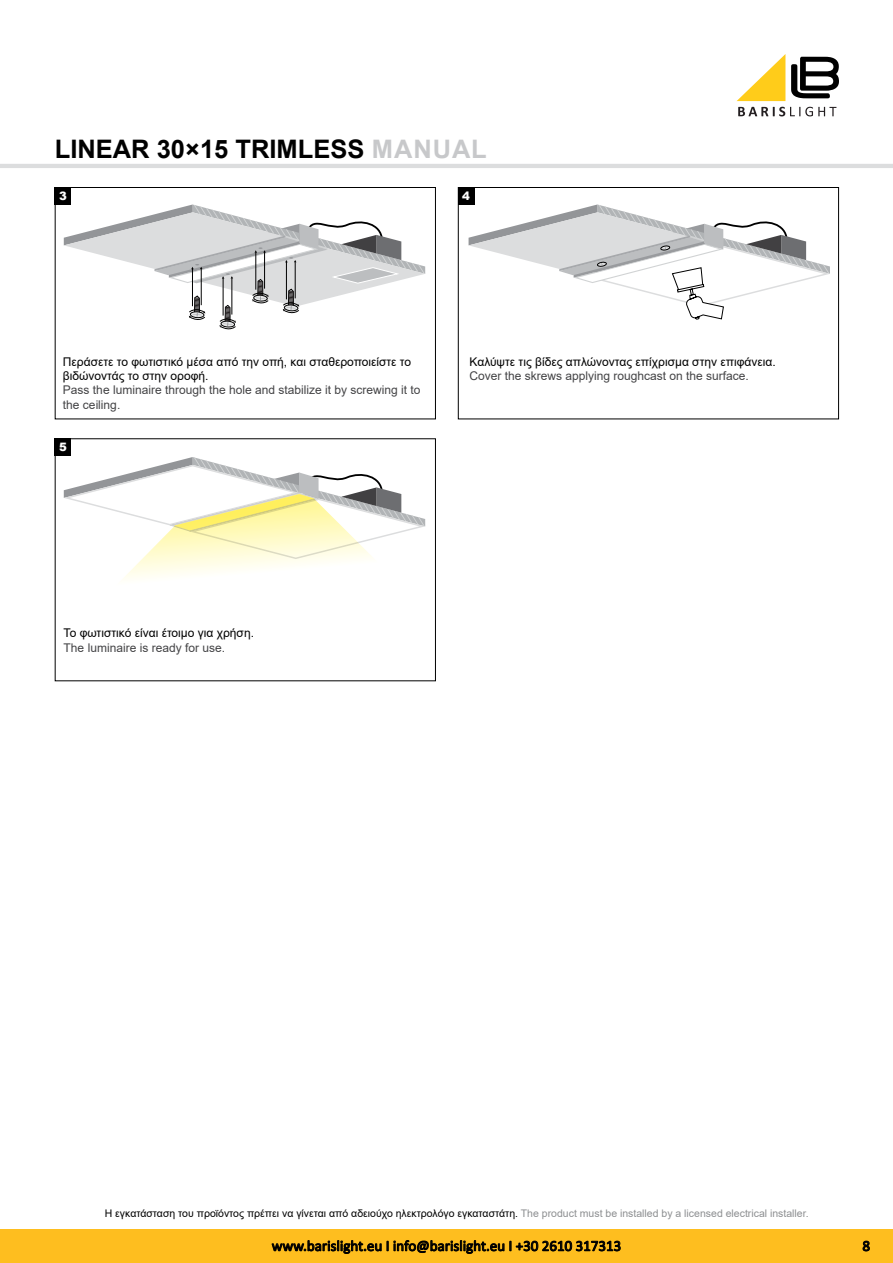
<style>
.page{position:relative;width:893px;height:1263px;background:#fff}
.page>*{position:absolute;margin:0;border:0;box-sizing:border-box;transform-origin:0 0}
.t1{font:700 25.5px "Arial";color:#000}
.t2{font:15px "Calibri";color:#000}
.t3{font:12px/14.4px "Arial";color:#000}
.t4{font:12px/14.4px "Arial";color:#434345}
.t5{font:900 11.55px "Arial";color:#fff}
.t6{font:10.5px "Arial";color:#000}
.s1{color:#c7c8ca}
.s2{color:#8d8f91}
</style>
<div class="page">
<svg style="left:738px;top:107px;width:98px;height:9px"></svg>
<svg style="left:791px;top:57px;width:48px;height:41px"></svg>
<svg style="left:737px;top:54px;width:48px;height:47px"></svg>
<div style="left:0;top:1229px;width:893px;height:34px;background:#febe1f"></div>
<svg style="left:272px;top:1240px;width:109px;height:13px"></svg>
<svg style="left:394px;top:1240px;width:110px;height:13px"></svg>
<svg style="left:510px;top:1241px;width:110px;height:10px"></svg>
<hr style="left:0;top:164px;width:893px;height:4px;background:#dcddde">
<svg style="left:863px;top:1241px;width:7px;height:10px"></svg>
<svg style="left:64px;top:204px;width:361px;height:126px"></svg>
<svg style="left:469px;top:204px;width:361px;height:116px"></svg>
<svg style="left:64px;top:457px;width:361px;height:122px"></svg>
<div style="left:458px;top:187px;width:381px;height:232px;border:1px solid #000"></div>
<div style="left:55px;top:187px;width:381px;height:232px;border:1px solid #000"></div>
<div style="left:55px;top:438px;width:16px;height:18px;background:#000"></div>
<div style="left:55px;top:187px;width:16px;height:17px;background:#000"></div>
<div style="left:458px;top:187px;width:16px;height:17px;background:#000"></div>
<h1 class="t1" style="left:55px;top:131px;width:397px">LINEAR 30×15 TRIMLESS <span class="s1">MANUAL</span></h1>
<p class="t5" style="left:59px;top:187px;width:9px">3</p>
<p class="t5" style="left:462px;top:187px;width:9px">4</p>
<p class="t3" style="left:63px;top:354px;width:350px">Περάσετε το φωτιστικό μέσα από την οπή, και σταθεροποιείστε το βιδώνοντάς το στην οροφή.</p>
<p class="t4" style="left:63px;top:383px;width:359px">Pass the luminaire through the hole and stabilize it by screwing it to the ceiling.</p>
<p class="t5" style="left:59px;top:439px;width:9px">5</p>
<p class="t3" style="left:469px;top:354px;width:308px">Kαλύψτε τις βίδες απλώνοντας επίχρισμα στην επιφάνεια.</p>
<p class="t4" style="left:469px;top:368px;width:281px">Cover the skrews applying roughcast on the surface.</p>
<p class="t3" style="left:64px;top:626px;width:192px">Το φωτιστικό είναι έτοιμο για χρήση.</p>
<p class="t4" style="left:64px;top:640px;width:163px">The luminaire is ready for use.</p>
<p class="t6" style="left:105px;top:1206px;width:705px">H εγκατάσταση του προϊόντος πρέπει να γίνεται από αδειούχο ηλεκτρολόγο εγκαταστάτη. <span class="s2">The product must be installed by a licensed electrical installer.</span></p>
<p class="t2" style="left:272px;top:1235px;width:351px">www.barislight.eu I info@barislight.eu Ι +30 2610 317313</p>
<p class="t2" style="left:862px;top:1235px;width:9px">8</p>
</div>
